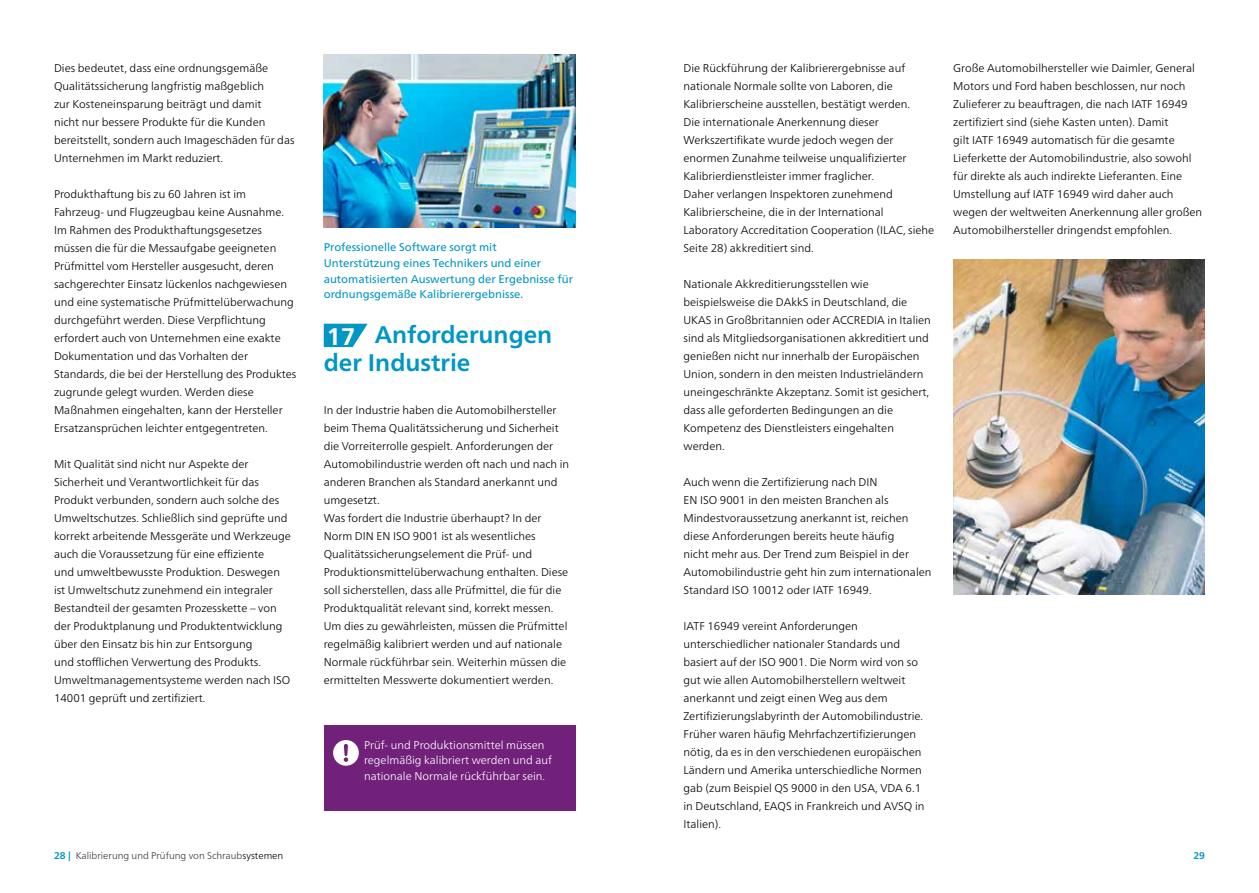
<style>
.page{position:relative;width:1259px;height:893px;background:#fff}
.page>*{position:absolute;margin:0;border:0;box-sizing:border-box;transform-origin:0 0}
.t1{font:700 24px/28.5px "Neue Frutiger World";color:#0097c4}
.t2{font:700 24px "Neue Frutiger World";color:#fff}
.t3{font:300 11.25px/18px "Neue Frutiger World";color:#000}
.t4{font:11.25px/15.8px "Neue Frutiger World";color:#0097c4}
.t5{font:300 11.25px/15.8px "Neue Frutiger World";color:#fff}
.t6{font:300 9.75px "Neue Frutiger World";color:#373a3b}
.t7{font:700 9.75px "Neue Frutiger World";color:#0097c4}
.s1{font-weight:700;color:#0097c4}
.s2{color:#000}
</style>
<div class="page">
<svg style="left:324px;top:324px;width:44px;height:23px"></svg>
<div style="left:324px;top:725px;width:251px;height:85px;background:#72217b"></div>
<div style="left:333px;top:740px;width:26px;height:26px;background:#fff;border-radius:50%"></div>
<svg style="left:344px;top:744px;width:4px;height:18px"></svg>
<img style="left:953px;top:260px;width:252px;height:334px">
<img style="left:324px;top:55px;width:251px;height:173px">
<p class="t3" style="left:54px;top:59px;width:242px">Dies bedeutet, dass eine ordnungsgemäße Qualitätssicherung langfristig maßgeblich<br>zur Kosteneinsparung beiträgt und damit<br>nicht nur bessere Produkte für die Kunden bereitstellt, sondern auch Imageschäden für das Unternehmen im Markt reduziert.</p>
<p class="t3" style="left:54px;top:185px;width:244px">Produkthaftung bis zu 60 Jahren ist im Fahrzeug- und Flugzeugbau keine Ausnahme.<br>Im Rahmen des Produkthaftungsgesetzes müssen die für die Messaufgabe geeigneten Prüfmittel vom Hersteller ausgesucht, deren sachgerechter Einsatz lückenlos nachgewiesen und eine systematische Prüfmittelüberwachung durchgeführt werden. Diese Verpflichtung erfordert auch von Unternehmen eine exakte Dokumentation und das Vorhalten der Standards, die bei der Herstellung des Produktes zugrunde gelegt wurden. Werden diese Maßnahmen eingehalten, kann der Hersteller Ersatzansprüchen leichter entgegentreten.</p>
<p class="t3" style="left:54px;top:455px;width:238px">Mit Qualität sind nicht nur Aspekte der Sicherheit und Verantwortlichkeit für das Produkt verbunden, sondern auch solche des Umweltschutzes. Schließlich sind geprüfte und korrekt arbeitende Messgeräte und Werkzeuge auch die Voraussetzung für eine effiziente<br>und umweltbewusste Produktion. Deswegen ist Umweltschutz zunehmend ein integraler Bestandteil der gesamten Prozesskette – von der Produktplanung und Produktentwicklung über den Einsatz bis hin zur Entsorgung<br>und stofflichen Verwertung des Produkts.<br>Umweltmanagementsysteme werden nach ISO 14001 geprüft und zertifiziert.</p>
<p class="t4" style="left:324px;top:240px;width:251px">Professionelle Software sorgt mit Unterstützung eines Technikers und einer automatisierten Auswertung der Ergebnisse für ordnungsgemäße Kalibrierergebnisse.</p>
<h1 class="t1" style="left:324px;top:320px;width:230px;text-indent:51px">Anforderungen der Industrie</h1>
<h1 class="t2" style="left:327px;top:315px;width:30px">17</h1>
<p class="t3" style="left:324px;top:401px;width:247px">In der Industrie haben die Automobilhersteller beim Thema Qualitätssicherung und Sicherheit die Vorreiterrolle gespielt. Anforderungen der Automobilindustrie werden oft nach und nach in anderen Branchen als Standard anerkannt und umgesetzt.<br>Was fordert die Industrie überhaupt? In der Norm DIN EN ISO 9001 ist als wesentliches Qualitätssicherungselement die Prüf- und Produktionsmittelüberwachung enthalten. Diese soll sicherstellen, dass alle Prüfmittel, die für die Produktqualität relevant sind, korrekt messen.<br>Um dies zu gewährleisten, müssen die Prüfmittel regelmäßig kalibriert werden und auf nationale Normale rückführbar sein. Weiterhin müssen die ermittelten Messwerte dokumentiert werden.</p>
<p class="t5" style="left:364px;top:737px;width:189px">Prüf- und Produktionsmittel müssen regelmäßig kalibriert werden und auf nationale Normale rückführbar sein.</p>
<p class="t3" style="left:683px;top:59px;width:252px">Die Rückführung der Kalibrierergebnisse auf nationale Normale sollte von Laboren, die Kalibrierscheine ausstellen, bestätigt werden.<br>Die internationale Anerkennung dieser Werkszertifikate wurde jedoch wegen der enormen Zunahme teilweise unqualifizierter Kalibrierdienstleister immer fraglicher.<br>Daher verlangen Inspektoren zunehmend Kalibrierscheine, die in der International Laboratory Accreditation Cooperation (ILAC, siehe Seite 28) akkreditiert sind.</p>
<p class="t3" style="left:683px;top:275px;width:249px">Nationale Akkreditierungsstellen wie beispielsweise die DAkkS in Deutschland, die UKAS in Großbritannien oder ACCREDIA in Italien sind als Mitgliedsorganisationen akkreditiert und genießen nicht nur innerhalb der Europäischen Union, sondern in den meisten Industrieländern uneingeschränkte Akzeptanz. Somit ist gesichert, dass alle geforderten Bedingungen an die Kompetenz des Dienstleisters eingehalten werden.</p>
<p class="t3" style="left:683px;top:473px;width:249px">Auch wenn die Zertifizierung nach DIN<br>EN ISO 9001 in den meisten Branchen als Mindestvoraussetzung anerkannt ist, reichen diese Anforderungen bereits heute häufig<br>nicht mehr aus. Der Trend zum Beispiel in der Automobilindustrie geht hin zum internationalen Standard ISO 10012 oder IATF 16949.</p>
<p class="t3" style="left:683px;top:617px;width:242px">IATF 16949 vereint Anforderungen unterschiedlicher nationaler Standards und basiert auf der ISO 9001. Die Norm wird von so gut wie allen Automobilherstellern weltweit anerkannt und zeigt einen Weg aus dem Zertifizierungslabyrinth der Automobilindustrie.<br>Früher waren häufig Mehrfachzertifizierungen nötig, da es in den verschiedenen europäischen Ländern und Amerika unterschiedliche Normen gab (zum Beispiel QS 9000 in den USA, VDA 6.1 in Deutschland, EAQS in Frankreich und AVSQ in Italien).</p>
<p class="t3" style="left:953px;top:59px;width:250px">Große Automobilhersteller wie Daimler, General Motors und Ford haben beschlossen, nur noch Zulieferer zu beauftragen, die nach IATF 16949 zertifiziert sind (siehe Kasten unten). Damit<br>gilt IATF 16949 automatisch für die gesamte Lieferkette der Automobilindustrie, also sowohl für direkte als auch indirekte Lieferanten. Eine Umstellung auf IATF 16949 wird daher auch wegen der weltweiten Anerkennung aller großen Automobilhersteller dringendst empfohlen.</p>
<p class="t6" style="left:54px;top:847px;width:231px"><span class="s1">28 |</span> Kalibrierung und Prüfung von Schraub<span class="s2">systemen</span></p>
<p class="t7" style="left:1193px;top:846px;width:13px">29</p>
</div>
